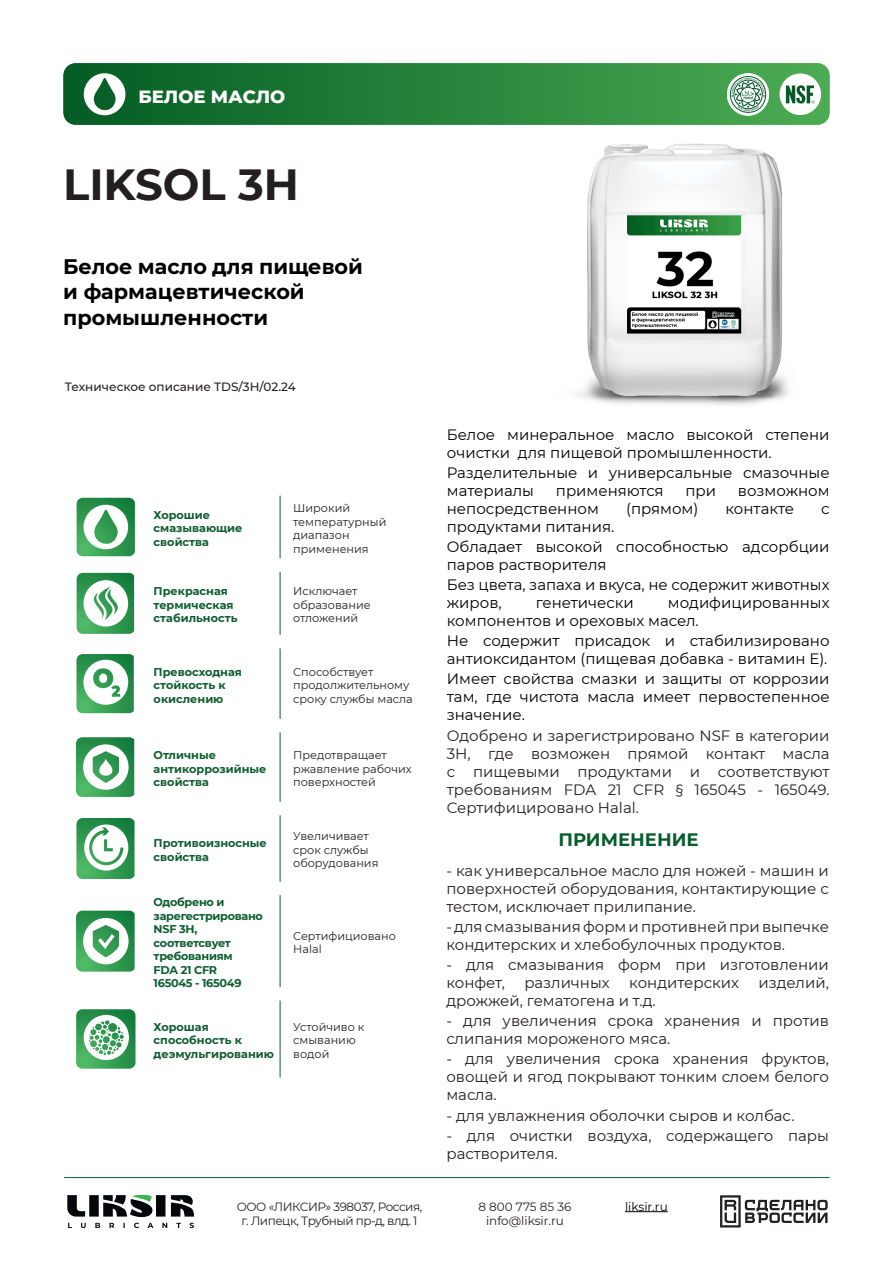
<style>
.page{position:relative;width:893px;height:1263px;background:#fff}
.page>*{position:absolute;margin:0;border:0;box-sizing:border-box;transform-origin:0 0}
.t1{font:700 43.5px "Montserrat";color:#231f20}
.t2{font:700 21px/25.2px "Montserrat";color:#000001}
.t3{font:800 18px "Montserrat";color:#fff}
.t4{font:700 18px "Montserrat";color:#065c2b}
.t5{font:15px/18px "Montserrat";color:#231f20}
.t6{font:15px/18px "Montserrat";color:#000001}
.t7{font:12px "Montserrat";letter-spacing:-.04em;color:#231f20}
.t8{font:500 12px "Montserrat";color:#231f20}
.t9{font:12px "Montserrat";color:#231f20}
.t10{font:12px "Montserrat";color:#000001}
.t11{font:11.25px/13.5px "Montserrat";color:#231f20}
.t12{font:700 11.25px/13.5px "Montserrat";color:#0e5d30}
.t13{font:700 11.25px/13.5px "Montserrat";letter-spacing:-.025em;color:#0e5d30}
</style>
<div class="page">
<hr style="left:64px;top:1177px;width:765px;height:1px;background:#0e5d30">
<svg style="left:67px;top:1195px;width:127px;height:22px"></svg>
<svg style="left:68px;top:1223px;width:126px;height:4px"></svg>
<hr style="left:280px;top:496px;width:1px;height:62px;background:#0e5d30">
<hr style="left:280px;top:572px;width:1px;height:63px;background:#0e5d30">
<hr style="left:280px;top:648px;width:1px;height:71px;background:#0e5d30">
<hr style="left:280px;top:732px;width:1px;height:70px;background:#0e5d30">
<hr style="left:280px;top:815px;width:1px;height:67px;background:#0e5d30">
<hr style="left:280px;top:895px;width:1px;height:92px;background:#0e5d30">
<hr style="left:280px;top:1000px;width:1px;height:77px;background:#0e5d30">
<svg style="left:77px;top:498px;width:58px;height:58px"></svg>
<svg style="left:77px;top:573px;width:57px;height:61px"></svg>
<svg style="left:76px;top:654px;width:58px;height:59px"></svg>
<svg style="left:76px;top:737px;width:58px;height:60px"></svg>
<svg style="left:76px;top:818px;width:59px;height:61px"></svg>
<svg style="left:76px;top:911px;width:59px;height:61px"></svg>
<svg style="left:76px;top:1009px;width:59px;height:60px"></svg>
<hr style="left:625px;top:1211px;width:43px;height:1px;background:#000001">
<svg style="left:720px;top:1195px;width:108px;height:32px"></svg>
<img style="left:64px;top:64px;width:765px;height:61px">
<div style="left:779px;top:73px;width:42px;height:42px;background:#fff;border-radius:50%"></div>
<svg style="left:786px;top:85px;width:29px;height:19px"></svg>
<div style="left:727px;top:73px;width:42px;height:42px;background:#fff;border:1px solid #fff;border-radius:50%"></div>
<svg style="left:729px;top:76px;width:40px;height:37px"></svg>
<svg style="left:84px;top:73px;width:41px;height:42px"></svg>
<img style="left:577px;top:143px;width:212px;height:262px">
<img style="left:627px;top:214px;width:118px;height:122px">
<p class="t3" style="left:138px;top:83px;width:148px">БЕЛОЕ МАСЛО</p>
<p class="t1" style="left:63px;top:153px;width:238px">LIKSOL 3H</p>
<p class="t2" style="left:63px;top:253px;width:301px">Белое масло для пищевой и фармацевтической промышленности</p>
<p class="t8" style="left:65px;top:379px;width:233px">Техническое описание TDS/3H/02.24</p>
<p class="t12" style="left:154px;top:508px;width:90px">Хорошие смазывающие свойства</p>
<p class="t11" style="left:293px;top:501px;width:58px">Широкий</p>
<p class="t11" style="left:293px;top:514px;width:95px">температурный</p>
<p class="t11" style="left:293px;top:528px;width:58px">диапазон</p>
<p class="t11" style="left:293px;top:541px;width:77px">применения</p>
<p class="t12" style="left:154px;top:584px;width:85px">Прекрасная термическая стабильность</p>
<p class="t11" style="left:293px;top:584px;width:66px">Исключает</p>
<p class="t11" style="left:293px;top:598px;width:79px">образование</p>
<p class="t11" style="left:293px;top:611px;width:67px">отложений</p>
<p class="t12" style="left:154px;top:664px;width:90px">Превосходная стойкость к окислению</p>
<p class="t11" style="left:293px;top:664px;width:121px">Способствует продолжительному сроку службы масла</p>
<p class="t12" style="left:154px;top:748px;width:114px">Отличные антикоррозийные свойства</p>
<p class="t11" style="left:293px;top:748px;width:120px">Предотвращает ржавление рабочих поверхностей</p>
<p class="t12" style="left:154px;top:836px;width:115px">Противоизносные свойства</p>
<p class="t11" style="left:293px;top:829px;width:87px">Увеличивает срок службы оборудования</p>
<p class="t13" style="left:154px;top:895px;width:111px">Одобрено и зарегестрировано<br>NSF 3H, соответсвует требованиям</p>
<p class="t12" style="left:154px;top:962px;width:65px">FDA 21 CFR</p>
<p class="t13" style="left:154px;top:976px;width:89px">165045 - 165049</p>
<p class="t11" style="left:293px;top:929px;width:104px">Сертифициовано<br>Halal</p>
<p class="t12" style="left:154px;top:1019px;width:122px">Хорошая способность к деэмульгированию</p>
<p class="t11" style="left:293px;top:1020px;width:73px">Устойчиво к смыванию</p>
<p class="t11" style="left:293px;top:1047px;width:38px">водой</p>
<p class="t7" style="left:237px;top:1198px;width:187px">ООО «ЛИКСИР» 398037, Россия,</p>
<p class="t7" style="left:242px;top:1213px;width:177px">г. Липецк, Трубный пр-д, влд. 1</p>
<p class="t6" style="left:447px;top:425px;width:384px">Белое минеральное масло высокой степени очистки для пищевой промышленности.</p>
<p class="t6" style="left:447px;top:463px;width:384px">Разделительные и универсальные смазочные материалы</p>
<p class="t6" style="left:556px;top:481px;width:109px">применяются</p>
<p class="t6" style="left:685px;top:481px;width:32px">при</p>
<p class="t6" style="left:738px;top:481px;width:93px">возможном</p>
<p class="t6" style="left:447px;top:499px;width:154px">непосредственном</p>
<p class="t6" style="left:626px;top:499px;width:74px">(прямом)</p>
<p class="t6" style="left:725px;top:499px;width:70px">контакте</p>
<p class="t6" style="left:821px;top:499px;width:10px">с</p>
<p class="t6" style="left:447px;top:517px;width:169px">продуктами питания.</p>
<p class="t6" style="left:447px;top:537px;width:384px">Обладает высокой способностью адсорбции паров растворителя</p>
<p class="t6" style="left:447px;top:575px;width:384px">Без цвета, запаха и вкуса, не содержит животных жиров,</p>
<p class="t6" style="left:447px;top:593px;width:384px;text-indent:221px">модифицированных компонентов и ореховых масел.</p>
<p class="t6" style="left:447px;top:631px;width:384px">Не содержит присадок и стабилизировано антиоксидантом (пищевая добавка - витамин Е).</p>
<p class="t6" style="left:447px;top:670px;width:384px;text-align:justify">Имеет свойства смазки и защиты от коррозии там, где чистота масла имеет первостепенное значение.</p>
<p class="t5" style="left:447px;top:726px;width:384px;text-align:justify">Одобрено и зарегистрировано NSF в категории 3Н, где возможен прямой контакт масла с пищевыми продуктами и соответствуют требованиям FDA 21 CFR § 165045 - 165049.<br>Cертифицировано Halal.</p>
<p class="t6" style="left:536px;top:593px;width:100px">генетически</p>
<p class="t4" style="left:558px;top:826px;width:142px">ПРИМЕНЕНИЕ</p>
<p class="t5" style="left:446px;top:861px;width:384px;text-align:justify">- как универсальное масло для ножей - машин и поверхностей оборудования, контактирующие с тестом, исключает прилипание.</p>
<p class="t5" style="left:446px;top:917px;width:384px">- для смазывания форм и противней при выпечке кондитерских и хлебобулочных продуктов.</p>
<p class="t5" style="left:446px;top:955px;width:384px">- для смазывания форм при изготовлении конфет,</p>
<p class="t5" style="left:524px;top:973px;width:87px">различных</p>
<p class="t5" style="left:629px;top:973px;width:111px">кондитерских</p>
<p class="t5" style="left:759px;top:973px;width:72px">изделий,</p>
<p class="t5" style="left:446px;top:991px;width:211px">дрожжей, гематогена и т.д.</p>
<p class="t5" style="left:446px;top:1011px;width:384px">- для увеличения срока хранения и против слипания мороженого мяса.</p>
<p class="t5" style="left:446px;top:1049px;width:384px;text-align:justify">- для увеличения срока хранения фруктов, овощей и ягод покрывают тонким слоем белого масла.</p>
<p class="t5" style="left:446px;top:1106px;width:350px">- для увлажнения оболочки сыров и колбас.</p>
<p class="t5" style="left:446px;top:1126px;width:384px">- для очистки воздуха, содержащего пары растворителя.</p>
<p class="t9" style="left:478px;top:1198px;width:94px">8 800 775 85 36</p>
<p class="t9" style="left:486px;top:1213px;width:79px">info@liksir.ru</p>
<p class="t10" style="left:625px;top:1198px;width:44px">liksir.ru</p>
</div>
